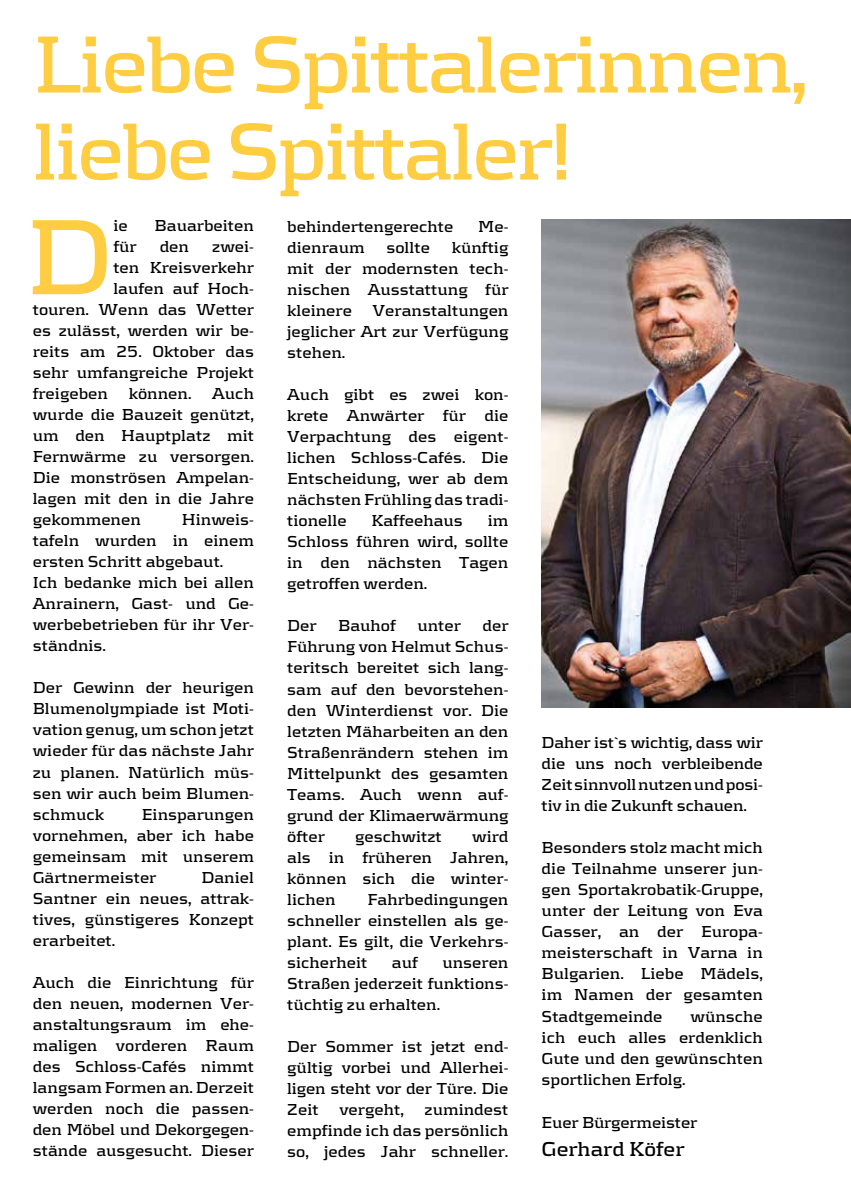
<style>
.page{position:relative;width:851px;height:1191px;background:#fff}
.page>*{position:absolute;margin:0;border:0;box-sizing:border-box;transform-origin:0 0}
.t1{font:700 111.15px "Kontrapunkt";color:#fecd42}
.t2{font:700 84px/87px "Kontrapunkt";letter-spacing:-.04em;color:#fecd42}
.t3{font:700 21px "Kontrapunkt";color:#000}
.t4{font:700 16.5px/21px "Kontrapunkt";color:#000;text-align:justify}
</style>
<div class="page">
<img style="left:541px;top:219px;width:309px;height:488px">
<h2 class="t2" style="left:33px;top:19px;width:777px">Liebe Spittalerinnen, liebe Spittaler!</h2>
<h1 class="t1" style="left:26px;top:192px;width:89px">D</h1>
<p class="t4" style="left:113px;top:215px;width:16px">ie</p>
<p class="t4" style="left:154px;top:215px;width:101px">Bauarbeiten</p>
<p class="t4" style="left:113px;top:236px;width:25px">für</p>
<p class="t4" style="left:160px;top:236px;width:31px">den</p>
<p class="t4" style="left:212px;top:236px;width:43px">zwei-</p>
<p class="t4" style="left:113px;top:257px;width:142px">ten Kreisverkehr</p>
<p class="t4" style="left:113px;top:278px;width:142px">laufen auf Hoch-</p>
<p class="t4" style="left:33px;top:299px;width:223px">touren. Wenn das Wetter</p>
<p class="t4" style="left:33px;top:320px;width:223px">es zulässt, werden wir be-</p>
<p class="t4" style="left:33px;top:341px;width:223px">reits am 25. Oktober das</p>
<p class="t4" style="left:33px;top:362px;width:223px">sehr umfangreiche Projekt</p>
<p class="t4" style="left:33px;top:383px;width:223px">freigeben können. Auch</p>
<p class="t4" style="left:33px;top:404px;width:223px">wurde die Bauzeit genützt,</p>
<p class="t4" style="left:33px;top:425px;width:223px">um den Hauptplatz mit</p>
<p class="t4" style="left:33px;top:446px;width:223px">Fernwärme zu versorgen.</p>
<p class="t4" style="left:33px;top:467px;width:223px">Die monströsen Ampelan-</p>
<p class="t4" style="left:33px;top:488px;width:223px">lagen mit den in die Jahre</p>
<p class="t4" style="left:33px;top:509px;width:110px">gekommenen</p>
<p class="t4" style="left:33px;top:509px;width:223px;text-align:left;text-indent:149px">Hinweis&shy;tafeln wurden in einem ersten Schritt abgebaut.<br>Ich bedanke mich bei allen<br>Anrainern, Gast- und Ge&shy;werbebetrieben für ihr Ver&shy;ständnis.</p>
<p class="t4" style="left:33px;top:677px;width:223px">Der Gewinn der heurigen Blumenolympiade ist Moti&shy;vation genug, um schon jetzt wieder für das nächste Jahr zu planen. Natürlich müs&shy;sen wir auch beim Blumen&shy;schmuck</p>
<p class="t4" style="left:33px;top:803px;width:223px;text-indent:109px">Einsparungen vornehmen, aber ich habe gemeinsam mit unserem Gärtnermeister</p>
<p class="t4" style="left:33px;top:866px;width:223px;text-indent:168px">Daniel Santner ein neues, attrak&shy;tives, günstigeres Konzept erarbeitet.</p>
<p class="t4" style="left:33px;top:971px;width:223px">Auch die Einrichtung für den neuen, modernen Ver&shy;anstaltungsraum im ehe&shy;maligen vorderen Raum des Schloss-Cafés nimmt langsam Formen an. Derzeit werden noch die passen&shy;den Möbel und Dekorgegen&shy;stände ausgesucht. Dieser</p>
<p class="t4" style="left:287px;top:216px;width:168px">behindertengerechte</p>
<p class="t4" style="left:478px;top:216px;width:32px">Me-</p>
<p class="t4" style="left:287px;top:237px;width:79px">dienraum</p>
<p class="t4" style="left:386px;top:237px;width:45px">sollte</p>
<p class="t4" style="left:287px;top:237px;width:223px;text-indent:164px">künftig mit der modernsten tech&shy;nischen Ausstattung für kleinere Veranstaltungen jeglicher Art zur Verfügung stehen.</p>
<p class="t4" style="left:287px;top:384px;width:223px">Auch gibt es zwei kon&shy;krete Anwärter für die Verpachtung des eigent&shy;lichen Schloss-Cafés. Die Entscheidung, wer ab dem nächsten Frühling das tradi&shy;tionelle</p>
<p class="t4" style="left:371px;top:510px;width:93px">Kaffeehaus</p>
<p class="t4" style="left:287px;top:510px;width:223px;text-indent:200px">im Schloss führen wird, sollte in den nächsten Tagen getroffen werden.</p>
<p class="t4" style="left:287px;top:615px;width:31px">Der</p>
<p class="t4" style="left:338px;top:615px;width:59px">Bauhof</p>
<p class="t4" style="left:417px;top:615px;width:45px">unter</p>
<p class="t4" style="left:287px;top:615px;width:223px;text-indent:195px">der Führung von Helmut Schus&shy;teritsch bereitet sich lang&shy;sam auf den bevorstehen&shy;den Winterdienst vor. Die letzten Mäharbeiten an den Straßenrändern stehen im Mittelpunkt des gesamten Teams. Auch wenn auf&shy;grund der Klimaerwärmung öfter</p>
<p class="t4" style="left:287px;top:825px;width:223px;text-indent:185px">wird als in früheren Jahren, können sich die winter&shy;lichen</p>
<p class="t4" style="left:355px;top:825px;width:88px">geschwitzt</p>
<p class="t4" style="left:287px;top:888px;width:223px;text-indent:80px">Fahrbedingungen schneller einstellen als ge&shy;plant. Es gilt, die Verkehrs&shy;sicherheit</p>
<p class="t4" style="left:392px;top:951px;width:27px">auf</p>
<p class="t4" style="left:287px;top:951px;width:223px;text-indent:155px">unseren Straßen jederzeit funktions&shy;tüchtig zu erhalten.</p>
<p class="t4" style="left:287px;top:1035px;width:223px">Der Sommer ist jetzt end&shy;gültig vorbei und Allerhei&shy;ligen steht vor der Türe. Die Zeit</p>
<p class="t4" style="left:287px;top:1098px;width:223px;text-indent:137px">zumindest empfinde ich das persönlich so, jedes Jahr schneller.</p>
<p class="t4" style="left:339px;top:1098px;width:66px">vergeht,</p>
<p class="t4" style="left:541px;top:732px;width:223px">Daher ist`s wichtig, dass wir die uns noch verbleibende Zeit sinnvoll nutzen und posi&shy;tiv in die Zukunft schauen.</p>
<p class="t4" style="left:541px;top:837px;width:223px">Besonders stolz macht mich die Teilnahme unserer jun&shy;gen Sportakrobatik-Gruppe, unter der Leitung von Eva Gasser, an der Europa&shy;meisterschaft in Varna in Bulgarien. Liebe Mädels, im Namen der gesamten Stadtgemeinde</p>
<p class="t4" style="left:541px;top:1005px;width:223px;text-indent:149px">wünsche ich euch alles erdenklich Gute und den gewünschten sportlichen Erfolg.</p>
<p class="t4" style="left:541px;top:1112px;width:157px">Euer Bürgermeister</p>
<p class="t3" style="left:541px;top:1136px;width:144px">Gerhard Köfer</p>
</div>
